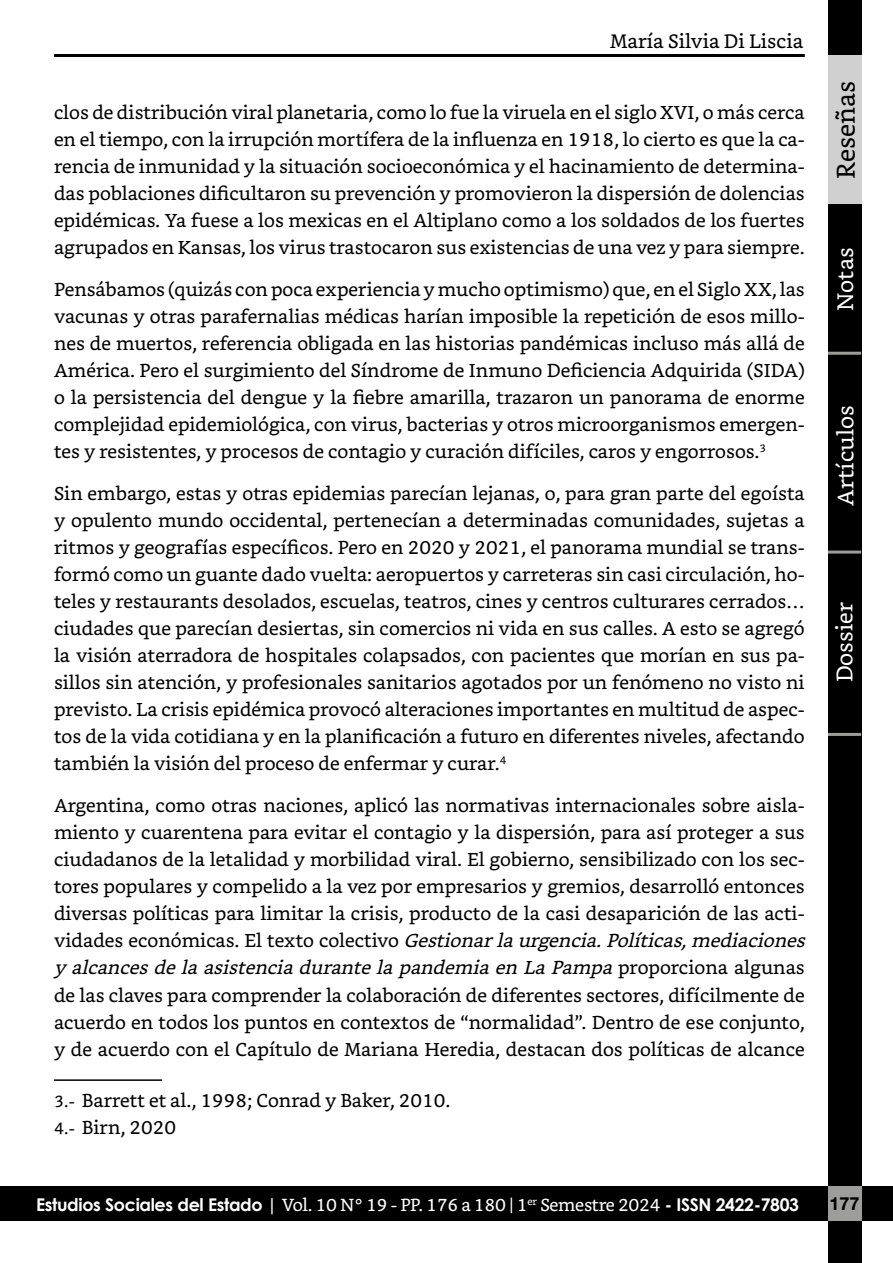
<style>
.page{position:relative;width:893px;height:1263px;background:#fff}
.page>*{position:absolute;margin:0;border:0;box-sizing:border-box;transform-origin:0 0}
.t1{font:25.5px "Bookerly";color:#000}
.t2{font:22.5px "Bookerly";color:#fff}
.t3{font:19.5px "Bookerly";color:#000}
.Cuerpo{font:18.75px/27px "Bookerly";color:#000;text-align:justify}
.Notas_al_pie{font:18.75px "Bookerly";color:#000}
.t4{font:700 18px "Helvetica Neue";color:#000}
.t5{font:700 17.55px "Century Gothic";letter-spacing:-.02em;color:#fff}
.s1{font-style:italic}
.s2{font-size:16.5px}
.s3{font-family:"Bookerly";font-weight:400}
</style>
<div class="page">
<div style="left:0;top:1187px;width:893px;height:34px;background:#000"></div>
<div style="left:828px;top:0;width:33px;height:1263px;background:#000"></div>
<div style="left:828px;top:56px;width:33px;height:148px;background:#d0d0d0"></div>
<hr style="left:828px;top:352px;width:33px;height:3px;background:#9d9d9c">
<hr style="left:828px;top:551px;width:33px;height:3px;background:#9d9d9c">
<hr style="left:828px;top:733px;width:33px;height:3px;background:#9d9d9c">
<div style="left:828px;top:1187px;width:33px;height:34px;background:#9d9d9c"></div>
<hr style="left:54px;top:54px;width:751px;height:3px;background:#000">
<hr style="left:54px;top:1079px;width:108px;height:2px;background:#000">
<p class="t3" style="left:610px;top:29px;width:195px">María Silvia Di Liscia</p>
<p class="Cuerpo" style="left:54px;top:99px;width:752px">clos de distribución viral planetaria, como lo fue la viruela en el siglo XVI, o más cerca en el tiempo, con la irrupción mortífera de la influenza en 1918, lo cierto es que la ca&shy;rencia de inmunidad y la situación socioeconómica y el hacinamiento de determina&shy;das poblaciones dificultaron su prevención y promovieron la dispersión de dolencias epidémicas. Ya fuese a los mexicas en el Altiplano como a los soldados de los fuertes agrupados en Kansas, los virus trastocaron sus existencias de una vez y para siempre.</p>
<p class="Cuerpo" style="left:54px;top:276px;width:752px">Pensábamos (quizás con poca experiencia y mucho optimismo) que, en el Siglo XX, las vacunas y otras parafernalias médicas harían imposible la repetición de esos millo&shy;nes de muertos, referencia obligada en las historias pandémicas incluso más allá de América. Pero el surgimiento del Síndrome de Inmuno Deficiencia Adquirida (SIDA) o la persistencia del dengue y la fiebre amarilla, trazaron un panorama de enorme complejidad epidemiológica, con virus, bacterias y otros microorganismos emergen&shy;tes y resistentes, y procesos de contagio y curación difíciles, caros y engorrosos.<sup>3</sup></p>
<p class="Cuerpo" style="left:54px;top:480px;width:752px">Sin embargo, estas y otras epidemias parecían lejanas, o, para gran parte del egoísta y opulento mundo occidental, pertenecían a determinadas comunidades, sujetas a ritmos y geografías específicos. Pero en 2020 y 2021, el panorama mundial se trans&shy;formó como un guante dado vuelta: aeropuertos y carreteras sin casi circulación, ho&shy;teles y restaurants desolados, escuelas, teatros, cines y centros culturares cerrados… ciudades que parecían desiertas, sin comercios ni vida en sus calles. A esto se agregó la visión aterradora de hospitales colapsados, con pacientes que morían en sus pa&shy;sillos sin atención, y profesionales sanitarios agotados por un fenómeno no visto ni previsto. La crisis epidémica provocó alteraciones importantes en multitud de aspec&shy;tos de la vida cotidiana y en la planificación a futuro en diferentes niveles, afectando también la visión del proceso de enfermar y curar.<sup>4</sup></p>
<p class="Cuerpo" style="left:54px;top:792px;width:759px;text-align:left">Argentina, como otras naciones, aplicó las normativas internacionales sobre aisla&shy;miento y cuarentena para evitar el contagio y la dispersión, para así proteger a sus ciudadanos de la letalidad y morbilidad viral. El gobierno, sensibilizado con los sec&shy;tores populares y compelido a la vez por empresarios y gremios, desarrolló entonces diversas políticas para limitar la crisis, producto de la casi desaparición de las acti&shy;v i d a d e s e c o n ó m i c a s . E l t e x t o c o l e c t i v o <span class="s1">Gestionarlaurgencia.Políticas,mediaciones yalcancesdelaasistenciadurantelapandemiaenLaPampa</span>p r o p o r c i o n a a l g u n a s de las claves para comprender la colaboración de diferentes sectores, difícilmente de acuerdo en todos los puntos en contextos de “normalidad”. Dentro de ese conjunto, y de acuerdo con el Capítulo de Mariana Heredia, destacan dos políticas de alcance</p>
<p class="Notas_al_pie" style="left:54px;top:1090px;width:398px"><span class="s2">3.-</span> Barrett et al., 1998; Conrad y Baker, 2010.</p>
<p class="Notas_al_pie" style="left:54px;top:1117px;width:124px"><span class="s2">4.-</span> Birn, 2020</p>
<p class="t5" style="left:36px;top:1191px;width:764px">Estudios Sociales del Estado | <span class="s3">Vol. 10 N° 19 - PP. 176 a 180 | 1</span><sup>er</sup> <span class="s3">Semestre 2024</span> - ISSN 2422-7803</p>
<h1 class="t1" style="left:831px;top:179px;width:100px;rotate:-90deg">Reseñas</h1>
<p class="t2" style="left:832px;top:311px;width:65px;rotate:-90deg">Notas</p>
<p class="t2" style="left:833px;top:506px;width:102px;rotate:-90deg">Artículos</p>
<p class="t2" style="left:832px;top:682px;width:82px;rotate:-90deg">Dossier</p>
<p class="t4" style="left:829px;top:1193px;width:32px">177</p>
</div>
